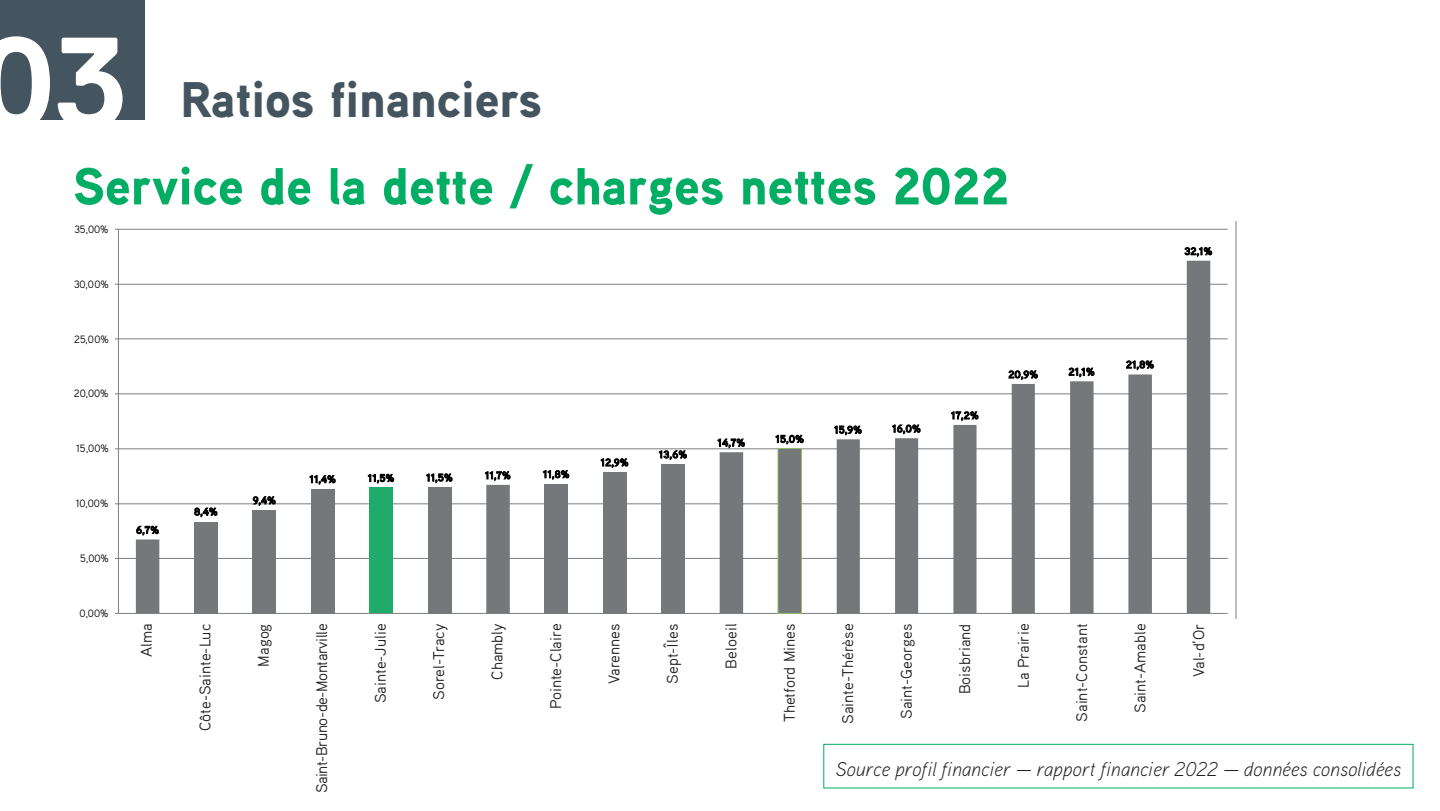
<style>
.page{position:relative;width:1440px;height:811px;background:#fff}
.page>*{position:absolute;margin:0;border:0;box-sizing:border-box;transform-origin:0 0}
.t1{font:700 129.8px "Replica";color:#fff}
.t2{font:900 52px "Aaux Pro";color:#03ad64}
.t3{font:900 50px "Aaux Pro";color:#45555f}
.t4{font:italic 300 20px "Aaux Pro";color:#231f20}
.t5{font:15.4px "Aaux Pro";color:#231f20}
.t6{font:15.4px "Aaux Pro";letter-spacing:-.03em;color:#231f20}
.t7{font:10.6px "Aaux Pro";letter-spacing:-.005em;color:#000001}
.t8{font:700 10.4px "Aaux Pro";letter-spacing:.02em;color:#000001}
</style>
<div class="page">
<div style="left:0;top:0;width:144px;height:119px;background:#45555f"></div>
<svg style="left:115px;top:221px;width:1121px;height:397px"></svg>
<div style="left:823px;top:743px;width:591px;height:45px;border:1px solid #03ad64"></div>
<h1 class="t1" style="left:-23px;top:12px;width:152px">03</h1>
<h2 class="t2" style="left:73px;top:153px;width:938px">Service de la dette / charges nettes 2022</h2>
<h3 class="t3" style="left:180px;top:67px;width:363px">Ratios financiers</h3>
<p class="t7" style="left:75px;top:222px;width:36px">35,00%</p>
<p class="t7" style="left:74px;top:277px;width:36px">30,00%</p>
<p class="t7" style="left:74px;top:332px;width:36px">25,00%</p>
<p class="t7" style="left:74px;top:386px;width:36px">20,00%</p>
<p class="t7" style="left:76px;top:441px;width:34px">15,00%</p>
<p class="t7" style="left:76px;top:496px;width:34px">10,00%</p>
<p class="t7" style="left:80px;top:551px;width:30px">5,00%</p>
<p class="t7" style="left:80px;top:606px;width:30px">0,00%</p>
<p class="t8" style="left:1184px;top:244px;width:29px">32,1%</p>
<p class="t8" style="left:136px;top:523px;width:24px">6,7%</p>
<p class="t8" style="left:194px;top:505px;width:25px">8,4%</p>
<p class="t8" style="left:253px;top:493px;width:25px">9,4%</p>
<p class="t8" style="left:310px;top:472px;width:28px">11,4%</p>
<p class="t8" style="left:368px;top:471px;width:28px">11,5%</p>
<p class="t8" style="left:426px;top:470px;width:28px">11,5%</p>
<p class="t8" style="left:485px;top:468px;width:27px">11,7%</p>
<p class="t8" style="left:543px;top:467px;width:28px">11,8%</p>
<p class="t8" style="left:601px;top:455px;width:29px">12,9%</p>
<p class="t8" style="left:659px;top:447px;width:30px">13,6%</p>
<p class="t8" style="left:718px;top:436px;width:29px">14,7%</p>
<p class="t8" style="left:776px;top:432px;width:30px">15,0%</p>
<p class="t8" style="left:834px;top:423px;width:29px">15,9%</p>
<p class="t8" style="left:892px;top:422px;width:30px">16,0%</p>
<p class="t8" style="left:951px;top:408px;width:29px">17,2%</p>
<p class="t8" style="left:1008px;top:367px;width:31px">20,9%</p>
<p class="t8" style="left:1069px;top:365px;width:28px">21,1%</p>
<p class="t8" style="left:1126px;top:358px;width:30px">21,8%</p>
<p class="t5" style="left:137px;top:656px;width:35px;rotate:-90deg">Alma</p>
<p class="t5" style="left:195px;top:731px;width:109px;rotate:-90deg">Côte-Sainte-Luc</p>
<p class="t5" style="left:254px;top:666px;width:44px;rotate:-90deg">Magog</p>
<p class="t5" style="left:429px;top:699px;width:78px;rotate:-90deg">Sorel-Tracy</p>
<p class="t5" style="left:546px;top:709px;width:87px;rotate:-90deg">Pointe-Claire</p>
<p class="t6" style="left:312px;top:793px;width:171px;rotate:-90deg">Saint-Bruno-de-Montarville</p>
<p class="t5" style="left:488px;top:679px;width:58px;rotate:-90deg">Chambly</p>
<p class="t5" style="left:780px;top:721px;width:100px;rotate:-90deg">Thetford Mines</p>
<p class="t5" style="left:897px;top:718px;width:97px;rotate:-90deg">Saint-Georges</p>
<p class="t5" style="left:604px;top:684px;width:62px;rotate:-90deg">Varennes</p>
<p class="t5" style="left:1189px;top:676px;width:55px;rotate:-90deg">Val-d’Or</p>
<p class="t5" style="left:721px;top:668px;width:46px;rotate:-90deg">Beloeil</p>
<p class="t5" style="left:955px;top:694px;width:72px;rotate:-90deg">Boisbriand</p>
<p class="t5" style="left:1014px;top:687px;width:65px;rotate:-90deg">La Prairie</p>
<p class="t5" style="left:1131px;top:712px;width:91px;rotate:-90deg">Saint-Amable</p>
<p class="t5" style="left:663px;top:683px;width:62px;rotate:-90deg">Sept-Îles</p>
<p class="t5" style="left:371px;top:703px;width:81px;rotate:-90deg">Sainte-Julie</p>
<p class="t5" style="left:1072px;top:721px;width:99px;rotate:-90deg">Saint-Constant</p>
<p class="t5" style="left:838px;top:723px;width:102px;rotate:-90deg">Sainte-Thérèse</p>
<p class="t4" style="left:836px;top:756px;width:567px">Source profil financier — rapport financier 2022 — données consolidées</p>
</div>
